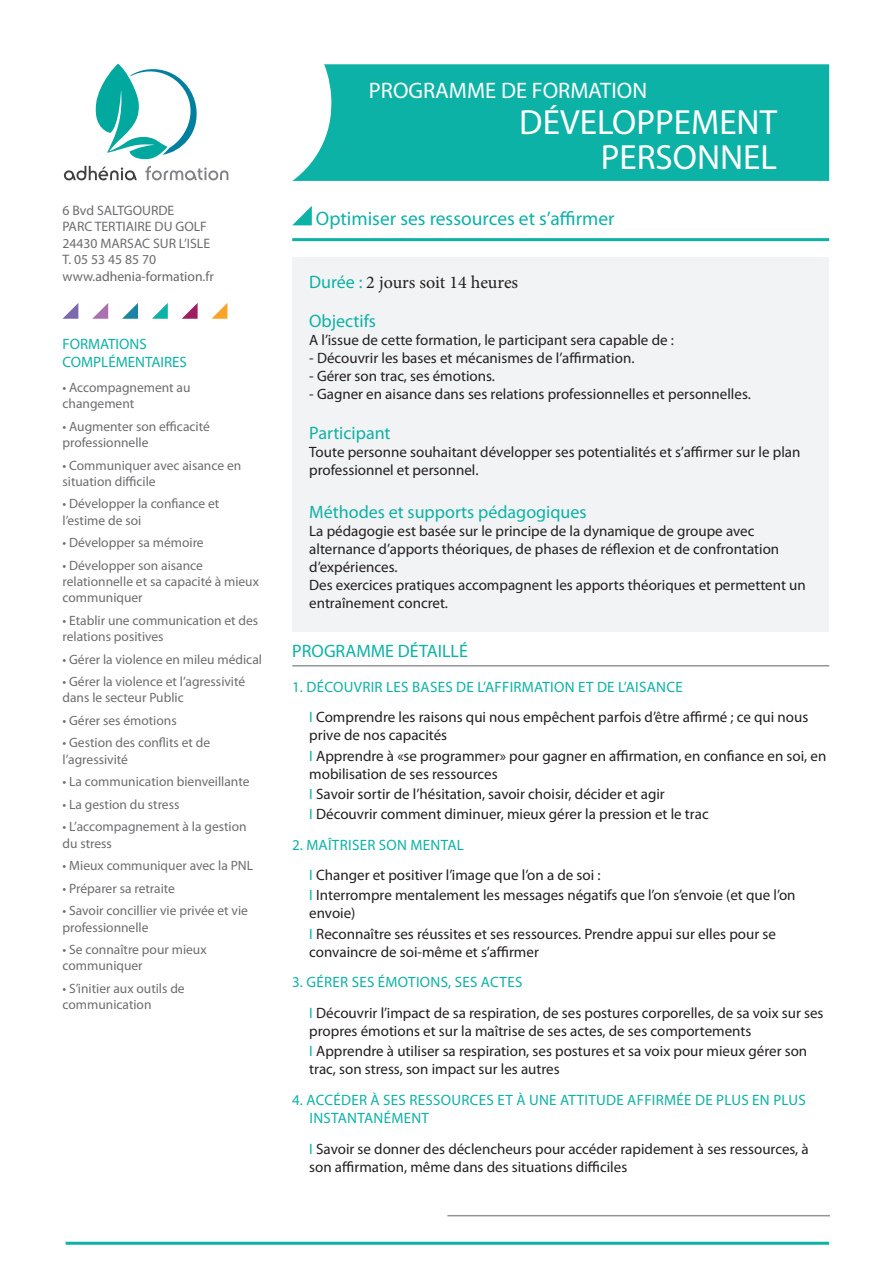
<style>
.page{position:relative;width:893px;height:1263px;background:#fff}
.page>*{position:absolute;margin:0;border:0;box-sizing:border-box;transform-origin:0 0}
.t1{font:35.1px/35.2px "Myriad Pro";color:#fff;text-align:right}
.t2{font:22.5px "Myriad Pro";color:#fff}
.t3{font:19.5px "Myriad Pro";color:#0db2a6}
.t4{font:18px "Myriad Pro";color:#0db2a6}
.t5{font:18px "Minion Pro";color:#231f20}
.t6{font:15px/18px "Myriad Pro";color:#231f20}
.t7{font:15px/18px "Myriad Pro";letter-spacing:.02em;color:#0db2a6}
.t8{font:15px "Myriad Pro";color:#0db2a6}
.t9{font:13.65px "Myriad Pro";color:#6c6d70}
.t10{font:13.65px "Myriad Pro";color:#686567}
.t11{font:13.5px/16.2px "Myriad Pro";color:#6c6d70}
.s1{color:#6c6d70}
.s2{font-family:"Myriad Pro";color:#0db2a6}
.s3{color:#0db2a6}
</style>
<div class="page">
<svg style="left:64px;top:166px;width:73px;height:14px"></svg>
<svg style="left:145px;top:166px;width:83px;height:14px"></svg>
<svg style="left:95px;top:64px;width:102px;height:96px"></svg>
<svg style="left:152px;top:303px;width:16px;height:16px"></svg>
<svg style="left:182px;top:303px;width:16px;height:16px"></svg>
<svg style="left:212px;top:303px;width:15px;height:16px"></svg>
<svg style="left:63px;top:303px;width:15px;height:16px"></svg>
<svg style="left:92px;top:303px;width:16px;height:16px"></svg>
<svg style="left:122px;top:303px;width:16px;height:16px"></svg>
<hr style="left:292px;top:238px;width:537px;height:3px;background:#0db2a6">
<svg style="left:292px;top:206px;width:20px;height:19px"></svg>
<div style="left:292px;top:257px;width:537px;height:374px;background:#f2f3f4"></div>
<hr style="left:292px;top:665px;width:537px;height:1px;background:#939598">
<hr style="left:66px;top:1242px;width:763px;height:3px;background:#0db2a6">
<svg style="left:292px;top:64px;width:537px;height:117px;background:#1cb6ab"></svg>
<hr style="left:447px;top:1215px;width:383px;height:1px;background:#939598">
<p class="t9" style="left:63px;top:202px;width:113px">6 Bvd SALTGOURDE</p>
<p class="t9" style="left:63px;top:218px;width:146px">PARC TERTIAIRE DU GOLF</p>
<p class="t9" style="left:63px;top:235px;width:149px">24430 MARSAC SUR L’ISLE</p>
<p class="t9" style="left:63px;top:251px;width:95px">T. 05 53 45 85 70</p>
<p class="t10" style="left:63px;top:268px;width:153px"><span class="s1">www.</span>adhenia-formation<span class="s1">.fr</span></p>
<p class="t8" style="left:63px;top:335px;width:86px">FORMATIONS</p>
<p class="t8" style="left:63px;top:353px;width:126px">COMPLÉMENTAIRES</p>
<p class="t11" style="left:63px;top:379px;width:130px">• Accompagnement au</p>
<p class="t11" style="left:63px;top:395px;width:73px">changement</p>
<p class="t11" style="left:63px;top:418px;width:149px">• Augmenter son efficacité</p>
<p class="t11" style="left:63px;top:434px;width:88px">professionnelle</p>
<p class="t11" style="left:63px;top:457px;width:180px">• Communiquer avec aisance en situation difficile</p>
<p class="t11" style="left:63px;top:495px;width:158px">• Développer la confiance et l’estime de soi</p>
<p class="t11" style="left:63px;top:534px;width:143px">• Développer sa mémoire</p>
<p class="t11" style="left:63px;top:557px;width:198px">• Développer son aisance relationnelle et sa capacité à mieux communiquer</p>
<p class="t11" style="left:63px;top:612px;width:197px">• Etablir une communication et des relations positives</p>
<p class="t11" style="left:63px;top:651px;width:201px">• Gérer la violence en mileu médical</p>
<p class="t11" style="left:63px;top:673px;width:184px">• Gérer la violence et l’agressivité dans le secteur Public</p>
<p class="t11" style="left:63px;top:712px;width:116px">• Gérer ses émotions</p>
<p class="t11" style="left:63px;top:735px;width:149px">• Gestion des conflits et de l’agressivité</p>
<p class="t11" style="left:63px;top:773px;width:188px">• La communication bienveillante</p>
<p class="t11" style="left:63px;top:796px;width:118px">• La gestion du stress</p>
<p class="t11" style="left:63px;top:818px;width:186px">• L’accompagnement à la gestion du stress</p>
<p class="t11" style="left:63px;top:857px;width:192px">• Mieux communiquer avec la PNL</p>
<p class="t11" style="left:63px;top:880px;width:114px">• Préparer sa retraite</p>
<p class="t11" style="left:63px;top:902px;width:187px">• Savoir concillier vie privée et vie professionnelle</p>
<p class="t11" style="left:63px;top:941px;width:146px">• Se connaître pour mieux communiquer</p>
<p class="t11" style="left:63px;top:980px;width:124px">• S’initier aux outils de communication</p>
<p class="t2" style="left:369px;top:77px;width:280px">PROGRAMME DE FORMATION</p>
<p class="t1" style="left:519px;top:104px;width:259px">DÉVELOPPEMENT<br>PERSONNEL</p>
<p class="t3" style="left:316px;top:207px;width:300px">Optimiser ses ressources et s’affirmer</p>
<p class="t5" style="left:309px;top:270px;width:210px"><span class="s2">Durée :</span> 2 jours soit 14 heures</p>
<p class="t4" style="left:309px;top:310px;width:68px">Objectifs</p>
<p class="t6" style="left:309px;top:331px;width:366px">A l’issue de cette formation, le participant sera capable de :</p>
<p class="t6" style="left:309px;top:349px;width:327px">- Découvrir les bases et mécanismes de l’affirmation.</p>
<p class="t6" style="left:309px;top:367px;width:187px">- Gérer son trac, ses émotions.</p>
<p class="t6" style="left:309px;top:385px;width:443px">- Gagner en aisance dans ses relations professionnelles et personnelles.</p>
<p class="t4" style="left:309px;top:422px;width:83px">Participant</p>
<p class="t6" style="left:309px;top:443px;width:493px">Toute personne souhaitant développer ses potentialités et s’affirmer sur le plan professionnel et personnel.</p>
<p class="t4" style="left:309px;top:501px;width:279px">Méthodes et supports pédagogiques</p>
<p class="t6" style="left:309px;top:522px;width:471px">La pédagogie est basée sur le principe de la dynamique de groupe avec alternance d’apports théoriques, de phases de réflexion et de confrontation d’expériences.</p>
<p class="t6" style="left:309px;top:576px;width:498px">Des exercices pratiques accompagnent les apports théoriques et permettent un entraînement concret.</p>
<p class="t4" style="left:292px;top:639px;width:177px">PROGRAMME DÉTAILLÉ</p>
<p class="t7" style="left:292px;top:677px;width:392px">1. DÉCOUVRIR LES BASES DE L’AFFIRMATION ET DE L’AISANCE</p>
<p class="t6" style="left:309px;top:708px;width:500px"><span class="s3">I</span> Comprendre les raisons qui nous empêchent parfois d’être affirmé ; ce qui nous prive de nos capacités</p>
<p class="t6" style="left:309px;top:746px;width:519px"><span class="s3">I</span> Apprendre à «se programmer» pour gagner en affirmation, en confiance en soi, en mobilisation de ses ressources</p>
<p class="t6" style="left:309px;top:784px;width:357px"><span class="s3">I</span> Savoir sortir de l’hésitation, savoir choisir, décider et agir</p>
<p class="t6" style="left:309px;top:804px;width:401px"><span class="s3">I</span> Découvrir comment diminuer, mieux gérer la pression et le trac</p>
<p class="t7" style="left:292px;top:835px;width:173px">2. MAÎTRISER SON MENTAL</p>
<p class="t6" style="left:309px;top:866px;width:293px"><span class="s3">I</span> Changer et positiver l’image que l’on a de soi :</p>
<p class="t6" style="left:309px;top:886px;width:488px"><span class="s3">I</span> Interrompre mentalement les messages négatifs que l’on s’envoie (et que l’on envoie)</p>
<p class="t6" style="left:309px;top:924px;width:468px"><span class="s3">I</span> Reconnaître ses réussites et ses ressources. Prendre appui sur elles pour se convaincre de soi-même et s’affirmer</p>
<p class="t7" style="left:292px;top:973px;width:232px">3. GÉRER SES ÉMOTIONS, SES ACTES</p>
<p class="t6" style="left:309px;top:1004px;width:516px"><span class="s3">I</span> Découvrir l’impact de sa respiration, de ses postures corporelles, de sa voix sur ses propres émotions et sur la maîtrise de ses actes, de ses comportements</p>
<p class="t6" style="left:309px;top:1042px;width:499px"><span class="s3">I</span> Apprendre à utiliser sa respiration, ses postures et sa voix pour mieux gérer son trac, son stress, son impact sur les autres</p>
<p class="t7" style="left:309px;top:1091px;width:498px;text-indent:-17px">4. ACCÉDER À SES RESSOURCES ET À UNE ATTITUDE AFFIRMÉE DE PLUS EN PLUS<br>INSTANTANÉMENT</p>
<p class="t6" style="left:309px;top:1139px;width:501px"><span class="s3">I</span> Savoir se donner des déclencheurs pour accéder rapidement à ses ressources, à son affirmation, même dans des situations difficiles</p>
</div>
